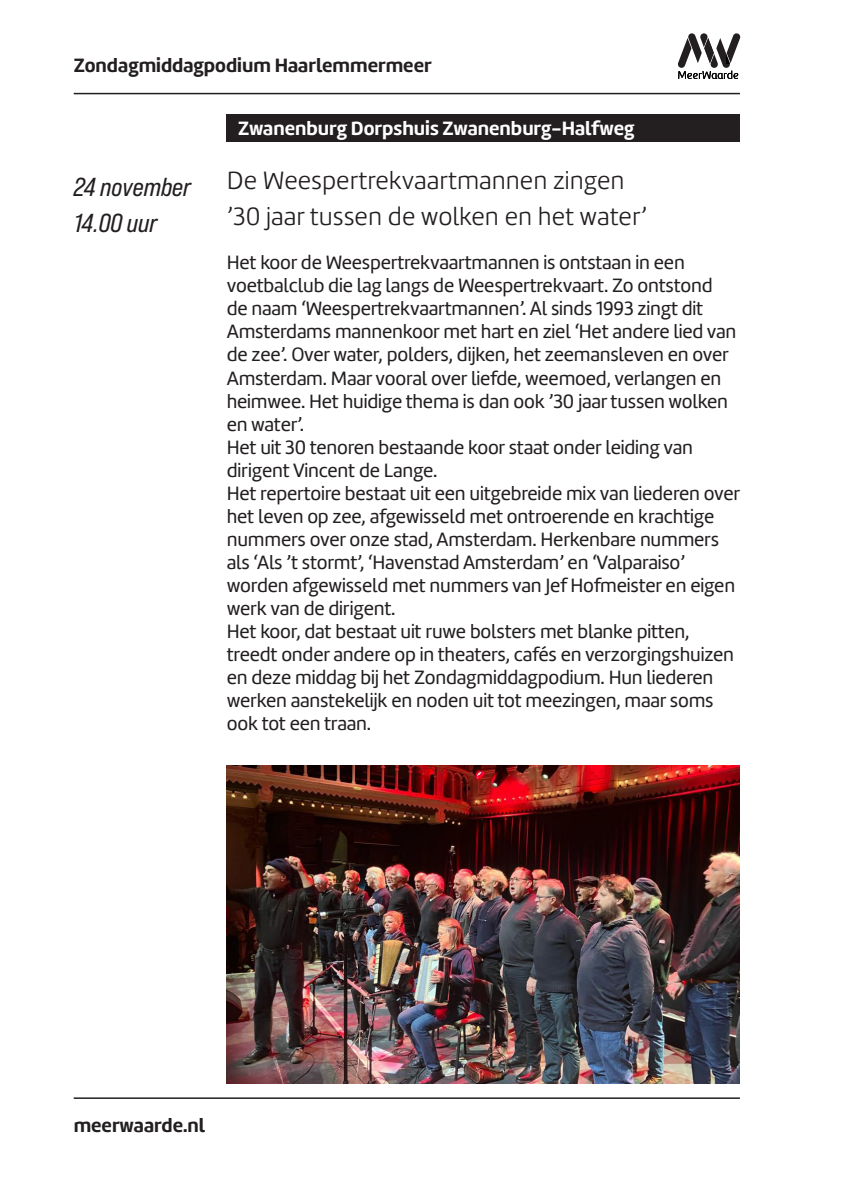
<style>
.page{position:relative;width:842px;height:1191px;background:#fff}
.page>*{position:absolute;margin:0;border:0;box-sizing:border-box;transform-origin:0 0}
.t1{font:300 26px "Amelia";color:#231f20}
.t2{font:26px "Bebas Neue Pro Sm E It";color:#231f20}
.t3{font:20px/23px "Amelia";letter-spacing:-.01em;color:#231f20}
.t4{font:700 20px "Amelia";color:#231f20}
.t5{font:700 20px "Amelia";color:#fff}
</style>
<div class="page">
<hr style="left:74px;top:93px;width:666px;height:1px;background:#231f20">
<hr style="left:74px;top:1097px;width:666px;height:2px;background:#231f20">
<svg style="left:678px;top:33px;width:62px;height:46px"></svg>
<div style="left:227px;top:115px;width:513px;height:27px;background:#231f20"></div>
<img style="left:227px;top:765px;width:513px;height:318px">
<p class="t4" style="left:74px;top:54px;width:359px">Zondagmiddagpodium Haarlemmermeer</p>
<p class="t2" style="left:74px;top:172px;width:119px">24 november</p>
<p class="t2" style="left:74px;top:208px;width:85px">14.00 uur</p>
<p class="t5" style="left:238px;top:117px;width:398px">Zwanenburg Dorpshuis Zwanenburg-Halfweg</p>
<p class="t1" style="left:227px;top:165px;width:399px">De Weespertrekvaartmannen zingen</p>
<p class="t1" style="left:227px;top:201px;width:422px">’30 jaar tussen de wolken en het water’</p>
<p class="t3" style="left:227px;top:251px;width:511px">Het koor de Weespertrekvaartmannen is ontstaan in een voetbalclub die lag langs de Weespertrekvaart. Zo ontstond de naam ‘Weespertrekvaartmannen’. Al sinds 1993 zingt dit Amsterdams mannenkoor met hart en ziel ‘Het andere lied van de zee’. Over water, polders, dijken, het zeemansleven en over Amsterdam. Maar vooral over liefde, weemoed, verlangen en heimwee. Het huidige thema is dan ook ’30 jaar tussen wolken en water’.</p>
<p class="t3" style="left:227px;top:435px;width:467px">Het uit 30 tenoren bestaande koor staat onder leiding van dirigent Vincent de Lange.</p>
<p class="t3" style="left:227px;top:481px;width:515px">Het repertoire bestaat uit een uitgebreide mix van liederen over het leven op zee, afgewisseld met ontroerende en krachtige nummers over onze stad, Amsterdam. Herkenbare nummers als ‘Als ’t stormt’, ‘Havenstad Amsterdam’ en ‘Valparaiso’ worden afgewisseld met nummers van Jef Hofmeister en eigen werk van de dirigent.</p>
<p class="t3" style="left:227px;top:619px;width:509px">Het koor, dat bestaat uit ruwe bolsters met blanke pitten, treedt onder andere op in theaters, cafés en verzorgingshuizen en deze middag bij het Zondagmiddagpodium. Hun liederen werken aanstekelijk en noden uit tot meezingen, maar soms ook tot een traan.</p>
<p class="t4" style="left:74px;top:1113px;width:133px">meerwaarde.nl</p>
</div>
